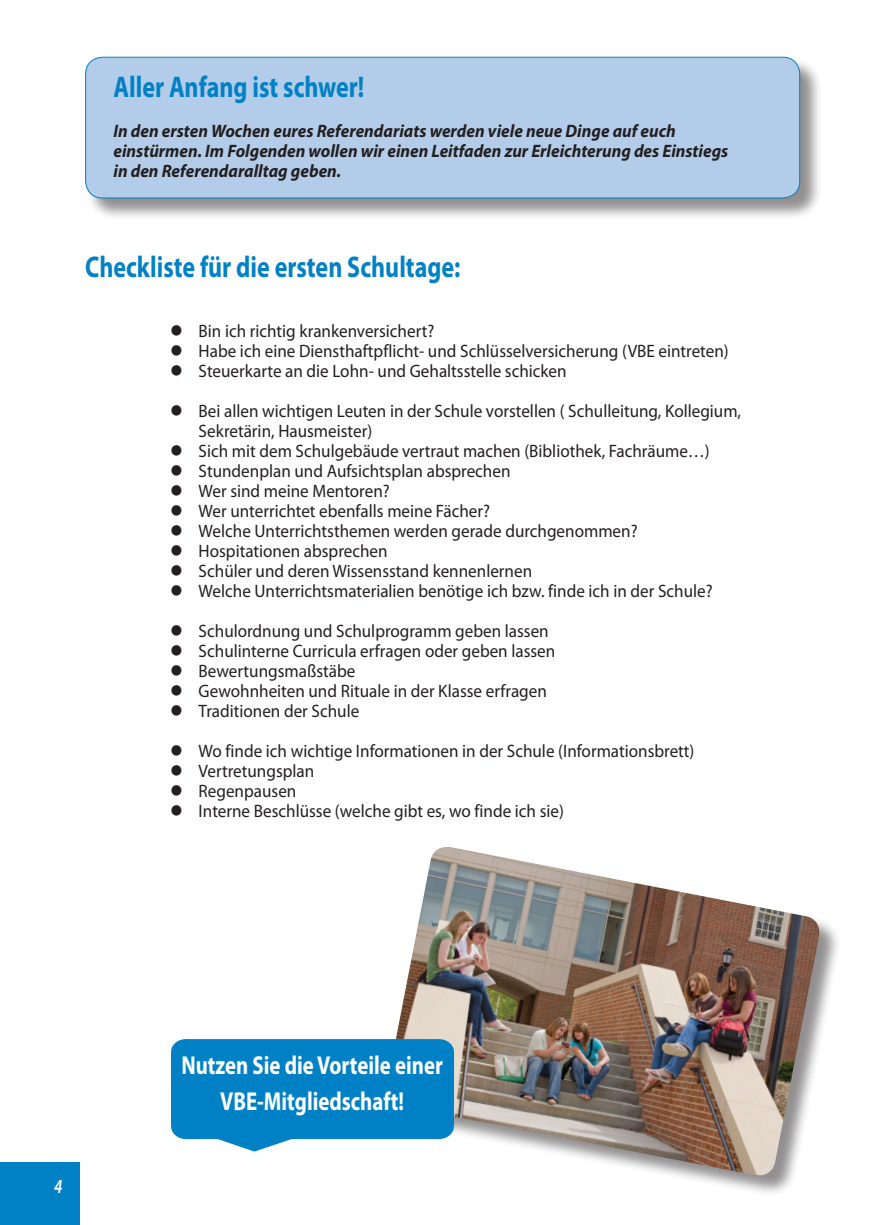
<style>
.page{position:relative;width:874px;height:1225px;background:#fff}
.page>*{position:absolute;margin:0;border:0;box-sizing:border-box;transform-origin:0 0}
.t1{font:700 30px "Myriad Pro";color:#0081c5;scale:.8 1}
.t2{font:700 26px/36px "Myriad Pro";color:#fff;text-align:center;scale:.8 1}
.t3{font:italic 600 20px "Myriad Pro";color:#fff;scale:.8 1}
.t4{font:18px/20px "Myriad Pro";color:#231f20;scale:.95 1}
.t5{font:italic 700 18px/20px "Myriad Pro";color:#231f20;scale:.95 1}
</style>
<div class="page">
<div style="left:0;top:1162px;width:79px;height:63px;background:#0081c5"></div>
<div style="left:85px;top:57px;width:737px;height:163px;background:#231f20;opacity:.5"></div>
<div style="left:86px;top:57px;width:713px;height:141px;background:#b3cce9;border-radius:17px"></div>
<div style="left:85px;top:57px;width:714px;height:141px;border:1px solid #0081c5;border-radius:17px"></div>
<div style="left:387px;top:848px;width:454px;height:349px;background:#231f20;opacity:.5"></div>
<img style="left:387px;top:847px;width:434px;height:330px">
<img style="left:171px;top:1038px;width:283px;height:113px">
<h1 class="t1" style="left:113px;top:67px;width:315px">Aller Anfang ist schwer!</h1>
<p class="t5" style="left:113px;top:120px;width:648px">In den ersten Wochen eures Referendariats werden viele neue Dinge auf euch einstürmen. Im Folgenden wollen wir einen Leitfaden zur Erleichterung des Einstiegs in den Referendaralltag geben.</p>
<h1 class="t1" style="left:85px;top:247px;width:470px">Checkliste für die ersten Schultage:</h1>
<p class="t4" style="left:170px;top:320px;width:279px">● Bin ich richtig krankenversichert?</p>
<p class="t4" style="left:170px;top:340px;width:589px">● Habe ich eine Diensthaftpflicht- und Schlüsselversicherung (VBE eintreten)</p>
<p class="t4" style="left:170px;top:360px;width:418px">● Steuerkarte an die Lohn- und Gehaltsstelle schicken</p>
<p class="t4" style="left:198px;top:400px;width:572px;text-indent:-28px">● Bei allen wichtigen Leuten in der Schule vorstellen ( Schulleitung, Kollegium,<br>Sekretärin, Hausmeister)</p>
<p class="t4" style="left:170px;top:440px;width:569px">● Sich mit dem Schulgebäude vertraut machen (Bibliothek, Fachräume…)</p>
<p class="t4" style="left:170px;top:460px;width:359px">● Stundenplan und Aufsichtsplan absprechen</p>
<p class="t4" style="left:170px;top:480px;width:232px">● Wer sind meine Mentoren?</p>
<p class="t4" style="left:170px;top:500px;width:338px">● Wer unterrichtet ebenfalls meine Fächer?</p>
<p class="t4" style="left:170px;top:520px;width:493px">● Welche Unterrichtsthemen werden gerade durchgenommen?</p>
<p class="t4" style="left:170px;top:540px;width:230px">● Hospitationen absprechen</p>
<p class="t4" style="left:170px;top:560px;width:382px">● Schüler und deren Wissensstand kennenlernen</p>
<p class="t4" style="left:170px;top:580px;width:572px">● Welche Unterrichtsmaterialien benötige ich bzw. finde ich in der Schule?</p>
<p class="t4" style="left:170px;top:620px;width:400px">● Schulordnung und Schulprogramm geben lassen</p>
<p class="t4" style="left:170px;top:640px;width:406px">● Schulinterne Curricula erfragen oder geben lassen</p>
<p class="t4" style="left:170px;top:660px;width:196px">● Bewertungsmaßstäbe</p>
<p class="t4" style="left:170px;top:680px;width:398px">● Gewohnheiten und Rituale in der Klasse erfragen</p>
<p class="t4" style="left:170px;top:700px;width:200px">● Traditionen der Schule</p>
<p class="t4" style="left:170px;top:740px;width:553px">● Wo finde ich wichtige Informationen in der Schule (Informationsbrett)</p>
<p class="t4" style="left:170px;top:760px;width:153px">● Vertretungsplan</p>
<p class="t4" style="left:170px;top:780px;width:134px">● Regenpausen</p>
<p class="t4" style="left:170px;top:800px;width:415px">● Interne Beschlüsse (welche gibt es, wo finde ich sie)</p>
<p class="t3" style="left:54px;top:1173px;width:12px">4</p>
<h2 class="t2" style="left:181px;top:1046px;width:328px">Nutzen Sie die Vorteile einer<br>VBE-Mitgliedschaft!</h2>
</div>
